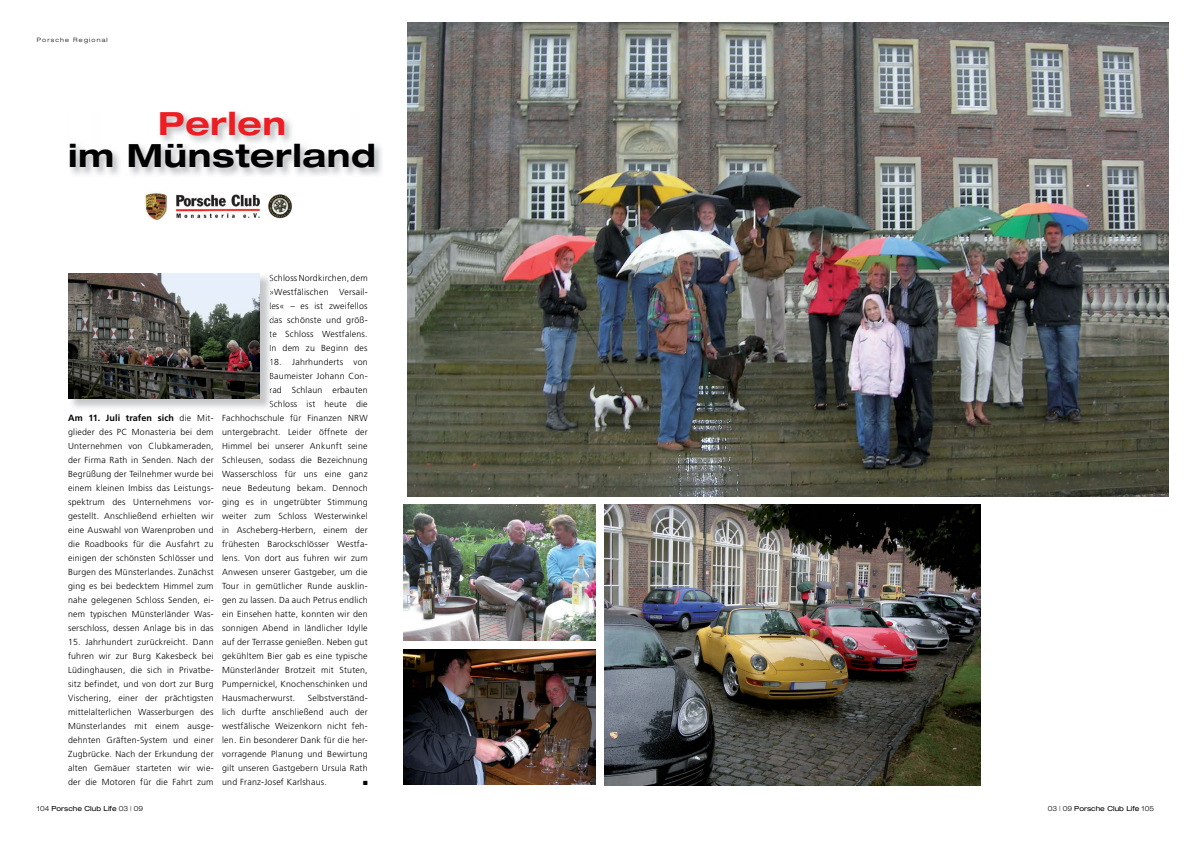
<style>
.page{position:relative;width:1191px;height:842px;background:#fff}
.page>*{position:absolute;margin:0;border:0;box-sizing:border-box;transform-origin:0 0}
.t1{font:700 expanded 32px "Helvetica Neue";letter-spacing:.02em;color:#000}
.t2{font:700 expanded 32px "Helvetica Neue";letter-spacing:.02em;color:#ed1d24}
.t3{font:700 9px "Frutiger LT";letter-spacing:.01em;color:#000}
.t4{font:300 8.8px/14px "Frutiger LT";letter-spacing:.025em;color:#000;text-align:justify}
.t5{font:expanded 7px "Helvetica Neue";letter-spacing:.005em;color:#000}
.t6{font:300 expanded 6px "Helvetica Neue";letter-spacing:.2em;color:#000}
.t7{font:6px "Zapf Dingbats ITC";color:#000}
.s1{font-weight:300;font-size:8.8px}
.s2{font-weight:300}
</style>
<div class="page">
<img style="left:407px;top:23px;width:761px;height:473px">
<img style="left:69px;top:275px;width:203px;height:133px">
<svg style="left:270px;top:274px;width:2px;height:8px"></svg>
<svg style="left:270px;top:288px;width:2px;height:7px"></svg>
<svg style="left:270px;top:302px;width:2px;height:7px"></svg>
<svg style="left:269px;top:316px;width:3px;height:21px"></svg>
<svg style="left:270px;top:344px;width:2px;height:21px"></svg>
<svg style="left:270px;top:372px;width:2px;height:7px"></svg>
<svg style="left:270px;top:386px;width:2px;height:7px"></svg>
<svg style="left:270px;top:400px;width:2px;height:7px"></svg>
<img style="left:68px;top:273px;width:192px;height:125px">
<img style="left:404px;top:505px;width:191px;height:135px">
<img style="left:403px;top:649px;width:192px;height:136px">
<img style="left:604px;top:505px;width:376px;height:280px">
<img style="left:145px;top:193px;width:147px;height:27px">
<img style="left:71px;top:112px;width:311px;height:64px">
<p class="t6" style="left:37px;top:36px;width:72px">Porsche Regional</p>
<h1 class="t2" style="left:158px;top:104px;width:130px">Perlen</h1>
<h1 class="t1" style="left:68px;top:136px;width:310px">im Münsterland</h1>
<p class="t3" style="left:68px;top:413px;width:147px">Am 11. Juli trafen sich <span class="s1">die Mit-</span></p>
<p class="t4" style="left:68px;top:425px;width:147px">glieder des PC Monasteria bei dem Unternehmen von Clubkameraden, der Firma Rath in Senden. Nach der Begrüßung der Teilnehmer wurde bei einem kleinen Imbiss das Leistungs&shy;spektrum des Unternehmens vor&shy;gestellt. Anschließend erhielten wir eine Auswahl von Warenproben und die Roadbooks für die Ausfahrt zu einigen der schönsten Schlösser und Burgen des Münsterlandes. Zunächst ging es bei bedecktem Himmel zum nahe gelegenen Schloss Senden, ei&shy;nem typischen Münsterländer Was&shy;serschloss, dessen Anlage bis in das</p>
<p class="t4" style="left:68px;top:635px;width:147px">15. Jahrhundert zurückreicht. Dann fuhren wir zur Burg Kakesbeck bei Lüdinghausen, die sich in Privatbe&shy;sitz befindet, und von dort zur Burg Vischering, einer der prächtigsten mittelalterlichen Wasserburgen des Münsterlandes mit einem ausge&shy;dehnten Gräften-System und einer Zugbrücke. Nach der Erkundung der alten Gemäuer starteten wir wie&shy;der die Motoren für die Fahrt zum</p>
<p class="t5" style="left:37px;top:804px;width:108px"><span class="s2">104</span> Porsche Club Life <span class="s2">03 | 09</span></p>
<p class="t4" style="left:269px;top:271px;width:100px">Schloss Nordkirchen, dem »Westfälischen Versail&shy;les« – es ist zweifellos das schönste und größ&shy;te Schloss Westfalens.<br>In dem zu Beginn des</p>
<p class="t4" style="left:269px;top:355px;width:100px">18. Jahrhunderts von</p>
<p class="t4" style="left:269px;top:369px;width:100px">Baumeister Johann Con-</p>
<p class="t4" style="left:269px;top:383px;width:100px">rad Schlaun erbauten</p>
<p class="t4" style="left:269px;top:397px;width:100px">Schloss ist heute die</p>
<p class="t4" style="left:222px;top:411px;width:147px">Fachhochschule für Finanzen NRW</p>
<p class="t4" style="left:222px;top:425px;width:147px">untergebracht. Leider öffnete der</p>
<p class="t4" style="left:222px;top:439px;width:147px">Himmel bei unserer Ankunft seine</p>
<p class="t4" style="left:222px;top:453px;width:147px">Schleusen, sodass die Bezeichnung</p>
<p class="t4" style="left:222px;top:467px;width:147px">Wasserschloss für uns eine ganz</p>
<p class="t4" style="left:222px;top:481px;width:147px">neue Bedeutung bekam. Dennoch</p>
<p class="t4" style="left:222px;top:495px;width:147px">ging es in ungetrübter Stimmung</p>
<p class="t4" style="left:222px;top:509px;width:147px">weiter zum Schloss Westerwinkel</p>
<p class="t4" style="left:222px;top:523px;width:147px">in Ascheberg-Herbern, einem der</p>
<p class="t4" style="left:222px;top:537px;width:147px">frühesten Barockschlösser Westfa-</p>
<p class="t4" style="left:222px;top:551px;width:147px">lens. Von dort aus fuhren wir zum</p>
<p class="t4" style="left:222px;top:565px;width:147px">Anwesen unserer Gastgeber, um die</p>
<p class="t4" style="left:222px;top:579px;width:147px">Tour in gemütlicher Runde ausklin-</p>
<p class="t4" style="left:222px;top:593px;width:147px">gen zu lassen. Da auch Petrus endlich</p>
<p class="t4" style="left:222px;top:607px;width:147px">ein Einsehen hatte, konnten wir den</p>
<p class="t4" style="left:222px;top:621px;width:147px">sonnigen Abend in ländlicher Idylle</p>
<p class="t4" style="left:222px;top:635px;width:147px">auf der Terrasse genießen. Neben gut</p>
<p class="t4" style="left:222px;top:649px;width:147px">gekühltem Bier gab es eine typische</p>
<p class="t4" style="left:222px;top:663px;width:147px">Münsterländer Brotzeit mit Stuten,</p>
<p class="t4" style="left:222px;top:677px;width:147px">Pumpernickel, Knochenschinken und</p>
<p class="t4" style="left:222px;top:691px;width:75px">Hausmacherwurst.</p>
<p class="t4" style="left:222px;top:691px;width:147px;text-indent:86px">Selbstverständ&shy;lich durfte anschließend auch der westfälische Weizenkorn nicht feh&shy;len. Ein besonderer Dank für die her&shy;vorragende Planung und Bewirtung gilt unseren Gastgebern Ursula Rath und Franz-Josef Karlshaus.</p>
<p class="t7" style="left:363px;top:780px;width:6px">■</p>
<p class="t5" style="left:1048px;top:804px;width:108px"><span class="s2">03 | 09</span> Porsche Club Life <span class="s2">105</span></p>
</div>
